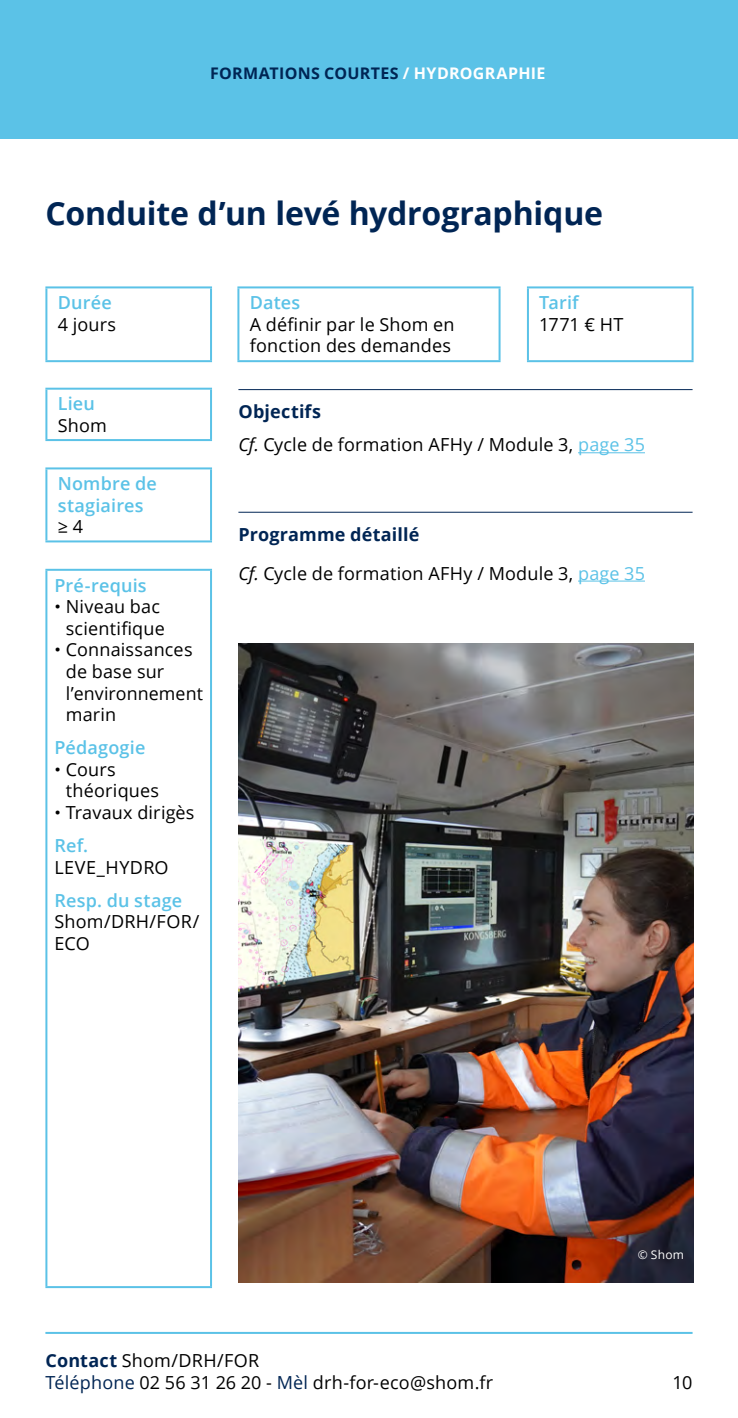
<style>
.page{position:relative;width:738px;height:1418px;background:#fff}
.page>*{position:absolute;margin:0;border:0;box-sizing:border-box;transform-origin:0 0}
.t1{font:700 32px "Open Sans";letter-spacing:-.01em;color:#002554}
.t2{font:18px/21.6px "Open Sans";letter-spacing:.01em;color:#000}
.t3{font:600 18px/21.6px "Open Sans";letter-spacing:.01em;color:#5bc2e7}
.t4{font:700 16px "Open Sans";letter-spacing:.02em;color:#002554}
.t5{font:12px "Open Sans";color:#fff}
.s1{color:#fff}
.s2{font-family:"Helvetica"}
.s3{font-weight:600;color:#5bc2e7}
.s4{font-weight:700;color:#002554}
.s5{font-style:italic}
.s6{color:#5bc2e7}
.s7{color:#002554}
</style>
<div class="page">
<div style="left:0;top:0;width:737px;height:139px;background:#5bc2e7"></div>
<hr style="left:45px;top:1331px;width:647px;height:2px;background:#5bc2e7">
<hr style="left:45px;top:389px;width:2px;height:50px;background:#5bc2e7">
<hr style="left:45px;top:387px;width:167px;height:2px;background:#5bc2e7">
<hr style="left:210px;top:389px;width:2px;height:50px;background:#5bc2e7">
<hr style="left:45px;top:439px;width:167px;height:2px;background:#5bc2e7">
<hr style="left:45px;top:469px;width:2px;height:71px;background:#5bc2e7">
<hr style="left:45px;top:467px;width:167px;height:2px;background:#5bc2e7">
<hr style="left:210px;top:469px;width:2px;height:71px;background:#5bc2e7">
<hr style="left:45px;top:540px;width:167px;height:2px;background:#5bc2e7">
<hr style="left:45px;top:571px;width:2px;height:714px;background:#5bc2e7">
<hr style="left:45px;top:569px;width:167px;height:2px;background:#5bc2e7">
<hr style="left:210px;top:571px;width:2px;height:714px;background:#5bc2e7">
<hr style="left:45px;top:1285px;width:167px;height:2px;background:#5bc2e7">
<hr style="left:45px;top:288px;width:2px;height:72px;background:#5bc2e7">
<hr style="left:45px;top:286px;width:167px;height:2px;background:#5bc2e7">
<hr style="left:45px;top:360px;width:167px;height:2px;background:#5bc2e7">
<hr style="left:210px;top:288px;width:2px;height:72px;background:#5bc2e7">
<hr style="left:237px;top:288px;width:2px;height:72px;background:#5bc2e7">
<hr style="left:237px;top:286px;width:263px;height:2px;background:#5bc2e7">
<hr style="left:237px;top:360px;width:263px;height:2px;background:#5bc2e7">
<hr style="left:498px;top:288px;width:2px;height:72px;background:#5bc2e7">
<hr style="left:526px;top:288px;width:2px;height:72px;background:#5bc2e7">
<hr style="left:526px;top:286px;width:167px;height:2px;background:#5bc2e7">
<hr style="left:691px;top:288px;width:2px;height:72px;background:#5bc2e7">
<hr style="left:526px;top:360px;width:167px;height:2px;background:#5bc2e7">
<hr style="left:238px;top:389px;width:454px;height:1px;background:#002554">
<hr style="left:577px;top:452px;width:67px;height:1px;background:#5bc2e7">
<hr style="left:238px;top:511px;width:454px;height:1px;background:#002554">
<hr style="left:577px;top:580px;width:67px;height:1px;background:#5bc2e7">
<img style="left:238px;top:643px;width:455px;height:638px">
<p class="t4" style="left:210px;top:62px;width:336px">FORMATIONS COURTES <span class="s1">/ HYDROGRAPHIE</span></p>
<h1 class="t1" style="left:45px;top:191px;width:559px">Conduite d’un levé hydrographique</h1>
<p class="t3" style="left:58px;top:291px;width:55px">Durée</p>
<p class="t2" style="left:58px;top:313px;width:60px">4 jours</p>
<p class="t3" style="left:58px;top:393px;width:39px">Lieu</p>
<p class="t2" style="left:58px;top:414px;width:51px">Shom</p>
<p class="t3" style="left:58px;top:472px;width:101px">Nombre de stagiaires</p>
<p class="t2" style="left:58px;top:515px;width:27px">≥ 4</p>
<p class="t3" style="left:54px;top:574px;width:94px">Pré-requis</p>
<p class="t2" style="left:54px;top:595px;width:112px;text-align:right"><span class="s2">•</span> Niveau bac scientifique</p>
<p class="t2" style="left:66px;top:638px;width:139px;text-indent:-11px"><span class="s2">•</span> Connaissances de base sur l’environnement marin</p>
<p class="t3" style="left:54px;top:736px;width:92px">Pédagogie</p>
<p class="t2" style="left:66px;top:758px;width:95px;text-indent:-11px"><span class="s2">•</span> Cours théoriques</p>
<p class="t2" style="left:54px;top:795px;width:141px;line-height:33px"><span class="s2">•</span> Travaux dirigès<br><span class="s3">Ref.</span></p>
<p class="t2" style="left:54px;top:855px;width:116px">LEVE_HYDRO</p>
<p class="t3" style="left:54px;top:888px;width:129px">Resp. du stage</p>
<p class="t2" style="left:54px;top:910px;width:146px">Shom/DRH/FOR/<br>ECO</p>
<p class="t3" style="left:249px;top:291px;width:52px">Dates</p>
<p class="t2" style="left:249px;top:313px;width:206px">A définir par le Shom en fonction des demandes</p>
<p class="t3" style="left:539px;top:291px;width:41px">Tarif</p>
<p class="t2" style="left:539px;top:313px;width:86px">1771 € HT</p>
<p class="t2" style="left:238px;top:395px;width:408px;line-height:33px"><span class="s4">Objectifs<br></span><span class="s5">Cf.</span> Cycle de formation AFHy / Module 3, <span class="s6">page 35</span></p>
<p class="t2" style="left:238px;top:515px;width:408px;line-height:38.6px"><span class="s4">Programme détaillé<br></span><span class="s5">Cf.</span> Cycle de formation AFHy / Module 3, <span class="s6">page 35</span></p>
<p class="t5" style="left:637px;top:1246px;width:48px">© Shom</p>
<p class="t2" style="left:45px;top:1349px;width:449px"><span class="s4">Contact</span> Shom/DRH/FOR<br><span class="s7">Téléphone</span> 02 56 31 26 20 - <span class="s7">Mèl</span> drh-for-eco@shom.fr</p>
<p class="t2" style="left:672px;top:1370px;width:21px">10</p>
</div>
